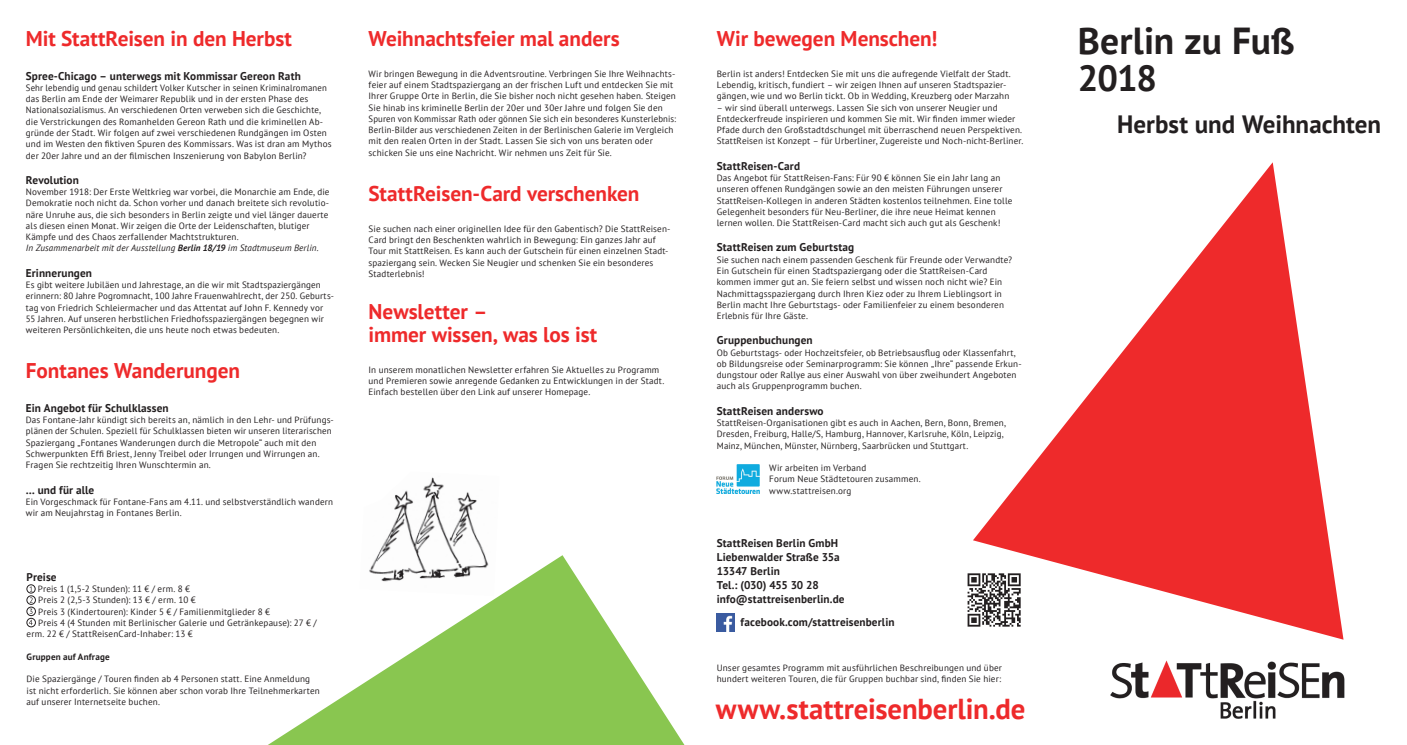
<style>
.page{position:relative;width:1407px;height:745px;background:#fff}
.page>*{position:absolute;margin:0;border:0;box-sizing:border-box;transform-origin:0 0}
.t1{font:700 37.5px "PT Sans";letter-spacing:.005em;color:#231f20}
.t2{font:700 36.25px "PT Sans";color:#231f20}
.t3{font:700 28.75px "PT Sans";letter-spacing:-.005em;color:#ee2a2b}
.t4{font:700 25px "PT Sans";color:#231f20}
.t5{font:700 21.25px/22.5px "PT Sans";letter-spacing:-.005em;color:#ee2a2b}
.t6{font:700 11.25px/14px "PT Sans";letter-spacing:.01em;color:#231f20}
.t7{font:9.12px/11.2px "PT Sans";letter-spacing:.015em;color:#231f20}
.t8{font:9.12px/11.2px "PT Sans";letter-spacing:.015em;color:#231f20;scale:.96 1}
.t9{font:700 9.12px "PT Sans";letter-spacing:.02em;color:#231f20}
.s1{font-style:italic}
.s2{font-weight:700;font-style:italic}
</style>
<div class="page">
<img style="left:1111px;top:660px;width:234px;height:58px">
<svg style="left:973px;top:162px;width:370px;height:477px"></svg>
<img style="left:717px;top:613px;width:18px;height:18px">
<div style="left:716px;top:460px;width:47px;height:37px;background:linear-gradient(to right,#fff,#fff)"></div>
<img style="left:717px;top:464px;width:42px;height:29px">
<div style="left:965px;top:564px;width:68px;height:69px;background:#fff"></div>
<img style="left:967px;top:573px;width:54px;height:54px">
<svg style="left:269px;top:555px;width:415px;height:189px;fill:#89c650"></svg>
<div style="left:27px;top:584px;width:8px;height:9px;border:1px solid #231f20;border-radius:50%"></div>
<div style="left:27px;top:595px;width:9px;height:9px;border:1px solid #231f20;border-radius:50%"></div>
<div style="left:27px;top:606px;width:9px;height:9px;border:1px solid #231f20;border-radius:50%"></div>
<svg style="left:30px;top:608px;width:3px;height:5px"></svg>
<div style="left:27px;top:617px;width:9px;height:9px;border:1px solid #231f20;border-radius:50%"></div>
<svg style="left:29px;top:619px;width:4px;height:5px"></svg>
<svg style="left:358px;top:555px;width:142px;height:40px"></svg>
<img style="left:360px;top:477px;width:139px;height:118px">
<h3 class="t5" style="left:26px;top:27px;width:268px">Mit StattReisen in den Herbst</h3>
<p class="t6" style="left:26px;top:68px;width:277px">Spree-Chicago – unterwegs mit Kommissar Gereon Rath</p>
<p class="t8" style="left:26px;top:82px;width:320px">Sehr lebendig und genau schildert Volker Kutscher in seinen Kriminalromanen das Berlin am Ende der Weimarer Republik und in der ersten Phase des Nationalsozialismus. An verschiedenen Orten verweben sich die Geschichte, die Verstrickungen des Romanhelden Gereon Rath und die kriminellen Ab&shy;gründe der Stadt. Wir folgen auf zwei verschiedenen Rundgängen im Osten und im Westen den fiktiven Spuren des Kommissars. Was ist dran am Mythos der 20er Jahre und an der filmischen Inszenierung von Babylon Berlin?</p>
<p class="t6" style="left:26px;top:172px;width:55px">Revolution</p>
<p class="t7" style="left:26px;top:186px;width:305px">November 1918: Der Erste Weltkrieg war vorbei, die Monarchie am Ende, die Demokratie noch nicht da. Schon vorher und danach breitete sich revolutio&shy;näre Unruhe aus, die sich besonders in Berlin zeigte und viel länger dauerte als diesen einen Monat. Wir zeigen die Orte der Leidenschaften, blutiger Kämpfe und des Chaos zerfallender Machtstrukturen.<br><span class="s1">In Zusammenarbeit mit der Ausstellung</span> <span class="s2">Berlin 18/19</span> <span class="s1">im Stadtmuseum Berlin.</span></p>
<p class="t6" style="left:26px;top:265px;width:68px">Erinnerungen</p>
<p class="t7" style="left:26px;top:279px;width:309px">Es gibt weitere Jubiläen und Jahrestage, an die wir mit Stadtspaziergängen erinnern: 80 Jahre Pogromnacht, 100 Jahre Frauenwahlrecht, der 250. Geburts&shy;tag von Friedrich Schleiermacher und das Attentat auf John F. Kennedy vor 55 Jahren. Auf unseren herbstlichen Friedhofsspaziergängen begegnen wir weiteren Persönlichkeiten, die uns heute noch etwas bedeuten.</p>
<h3 class="t5" style="left:26px;top:359px;width:216px">Fontanes Wanderungen</h3>
<p class="t6" style="left:26px;top:400px;width:144px">Ein Angebot für Schulklassen</p>
<p class="t7" style="left:26px;top:414px;width:309px">Das Fontane-Jahr kündigt sich bereits an, nämlich in den Lehr- und Prüfungs&shy;plänen der Schulen. Speziell für Schulklassen bieten wir unseren literarischen Spaziergang „Fontanes Wanderungen durch die Metropole“ auch mit den Schwerpunkten Effi Briest, Jenny Treibel oder Irrungen und Wirrungen an.<br>Fragen Sie rechtzeitig Ihren Wunschtermin an.</p>
<p class="t6" style="left:26px;top:482px;width:70px">… und für alle</p>
<p class="t7" style="left:26px;top:495px;width:309px">Ein Vorgeschmack für Fontane-Fans am 4.11. und selbstverständlich wandern wir am Neujahrstag in Fontanes Berlin.</p>
<p class="t6" style="left:27px;top:569px;width:32px">Preise</p>
<p class="t7" style="left:38px;top:582px;width:154px">Preis 1 (1,5-2 Stunden): 11 € / erm. 8 €</p>
<p class="t7" style="left:38px;top:594px;width:159px">Preis 2 (2,5-3 Stunden): 13 € / erm. 10 €</p>
<p class="t7" style="left:38px;top:605px;width:233px">Preis 3 (Kindertouren): Kinder 5 € / Familienmitglieder 8 €</p>
<p class="t7" style="left:38px;top:616px;width:280px">Preis 4 (4 Stunden mit Berlinischer Galerie und Getränkepause): 27 € /</p>
<p class="t7" style="left:27px;top:627px;width:168px">erm. 22 € / StattReisenCard-Inhaber: 13 €</p>
<p class="t9" style="left:27px;top:650px;width:85px">Gruppen auf Anfrage</p>
<p class="t7" style="left:27px;top:672px;width:295px">Die Spaziergänge / Touren finden ab 4 Personen statt. Eine Anmeldung ist nicht erforderlich. Sie können aber schon vorab Ihre Teilnehmerkarten auf unserer Internetseite buchen.</p>
<h3 class="t5" style="left:369px;top:27px;width:253px">Weihnachtsfeier mal anders</h3>
<p class="t7" style="left:369px;top:68px;width:309px">Wir bringen Bewegung in die Adventsroutine. Verbringen Sie Ihre Weihnachts&shy;feier auf einem Stadtspaziergang an der frischen Luft und entdecken Sie mit Ihrer Gruppe Orte in Berlin, die Sie bisher noch nicht gesehen haben. Steigen Sie hinab ins kriminelle Berlin der 20er und 30er Jahre und folgen Sie den Spuren von Kommissar Rath oder gönnen Sie sich ein besonderes Kunsterlebnis:<br>Berlin-Bilder aus verschiedenen Zeiten in der Berlinischen Galerie im Vergleich mit den realen Orten in der Stadt. Lassen Sie sich von uns beraten oder schicken Sie uns eine Nachricht. Wir nehmen uns Zeit für Sie.</p>
<h3 class="t5" style="left:369px;top:181px;width:272px">StattReisen-Card verschenken</h3>
<p class="t7" style="left:368px;top:222px;width:303px">Sie suchen nach einer originellen Idee für den Gabentisch? Die StattReisen-Card bringt den Beschenkten wahrlich in Bewegung: Ein ganzes Jahr auf Tour mit StattReisen. Es kann auch der Gutschein für einen einzelnen Stadt&shy;spaziergang sein. Wecken Sie Neugier und schenken Sie ein besonderes Stadterlebnis!</p>
<h3 class="t5" style="left:369px;top:300px;width:230px">Newsletter –<br>immer wissen, was los ist</h3>
<p class="t7" style="left:369px;top:363px;width:297px">In unserem monatlichen Newsletter erfahren Sie Aktuelles zu Programm und Premieren sowie anregende Gedanken zu Entwicklungen in der Stadt.<br>Einfach bestellen über den Link auf unserer Homepage.</p>
<h3 class="t5" style="left:717px;top:27px;width:222px">Wir bewegen Menschen!</h3>
<p class="t7" style="left:717px;top:68px;width:295px">Berlin ist anders! Entdecken Sie mit uns die aufregende Vielfalt der Stadt.<br>Lebendig, kritisch, fundiert – wir zeigen Ihnen auf unseren Stadtspazier&shy;gängen, wie und wo Berlin tickt. Ob in Wedding, Kreuzberg oder Marzahn</p>
<p class="t7" style="left:717px;top:101px;width:308px">– wir sind überall unterwegs. Lassen Sie sich von unserer Neugier und Entdeckerfreude inspirieren und kommen Sie mit. Wir finden immer wieder Pfade durch den Großstadtdschungel mit überraschend neuen Perspektiven.<br>StattReisen ist Konzept – für Urberliner, Zugereiste und Noch-nicht-Berliner.</p>
<p class="t6" style="left:717px;top:158px;width:85px">StattReisen-Card</p>
<p class="t7" style="left:717px;top:172px;width:297px">Das Angebot für StattReisen-Fans: Für 90 € können Sie ein Jahr lang an unseren offenen Rundgängen sowie an den meisten Führungen unserer StattReisen-Kollegen in anderen Städten kostenlos teilnehmen. Eine tolle Gelegenheit besonders für Neu-Berliner, die ihre neue Heimat kennen lernen wollen. Die StattReisen-Card macht sich auch gut als Geschenk!</p>
<p class="t6" style="left:717px;top:240px;width:139px">StattReisen zum Geburtstag</p>
<p class="t7" style="left:717px;top:253px;width:297px">Sie suchen nach einem passenden Geschenk für Freunde oder Verwandte?<br>Ein Gutschein für einen Stadtspaziergang oder die StattReisen-Card kommen immer gut an. Sie feiern selbst und wissen noch nicht wie? Ein Nachmittagsspaziergang durch Ihren Kiez oder zu Ihrem Lieblingsort in Berlin macht Ihre Geburtstags- oder Familienfeier zu einem besonderen Erlebnis für Ihre Gäste.</p>
<p class="t6" style="left:717px;top:333px;width:97px">Gruppenbuchungen</p>
<p class="t7" style="left:717px;top:346px;width:305px">Ob Geburtstags- oder Hochzeitsfeier, ob Betriebsausflug oder Klassenfahrt, ob Bildungsreise oder Seminarprogramm: Sie können „Ihre“ passende Erkun&shy;dungstour oder Rallye aus einer Auswahl von über zweihundert Angeboten auch als Gruppenprogramm buchen.</p>
<p class="t6" style="left:717px;top:403px;width:108px">StattReisen anderswo</p>
<p class="t7" style="left:717px;top:416px;width:291px">StattReisen-Organisationen gibt es auch in Aachen, Bern, Bonn, Bremen,<br>Dresden, Freiburg, Halle/S, Hamburg, Hannover, Karlsruhe, Köln, Leipzig,<br>Mainz, München, Münster, Nürnberg, Saarbrücken und Stuttgart.</p>
<p class="t7" style="left:769px;top:461px;width:153px">Wir arbeiten im Verband<br>Forum Neue Städtetouren zusammen. www.stattreisen.org</p>
<p class="t6" style="left:717px;top:535px;width:129px">StattReisen Berlin GmbH<br>Liebenwalder Straße 35a<br>13347 Berlin<br>Tel.: (030) 455 30 28 info@stattreisenberlin.de</p>
<p class="t6" style="left:740px;top:614px;width:155px">facebook.com/stattreisenberlin</p>
<p class="t7" style="left:717px;top:661px;width:287px">Unser gesamtes Programm mit ausführlichen Beschreibungen und über hundert weiteren Touren, die für Gruppen buchbar sind, finden Sie hier:</p>
<h3 class="t3" style="left:716px;top:689px;width:311px">www.stattreisenberlin.de</h3>
<h1 class="t1" style="left:1078px;top:16px;width:218px">Berlin zu Fuß</h1>
<h2 class="t2" style="left:1078px;top:54px;width:81px">2018</h2>
<h3 class="t4" style="left:1117px;top:108px;width:266px">Herbst und Weihnachten</h3>
</div>
